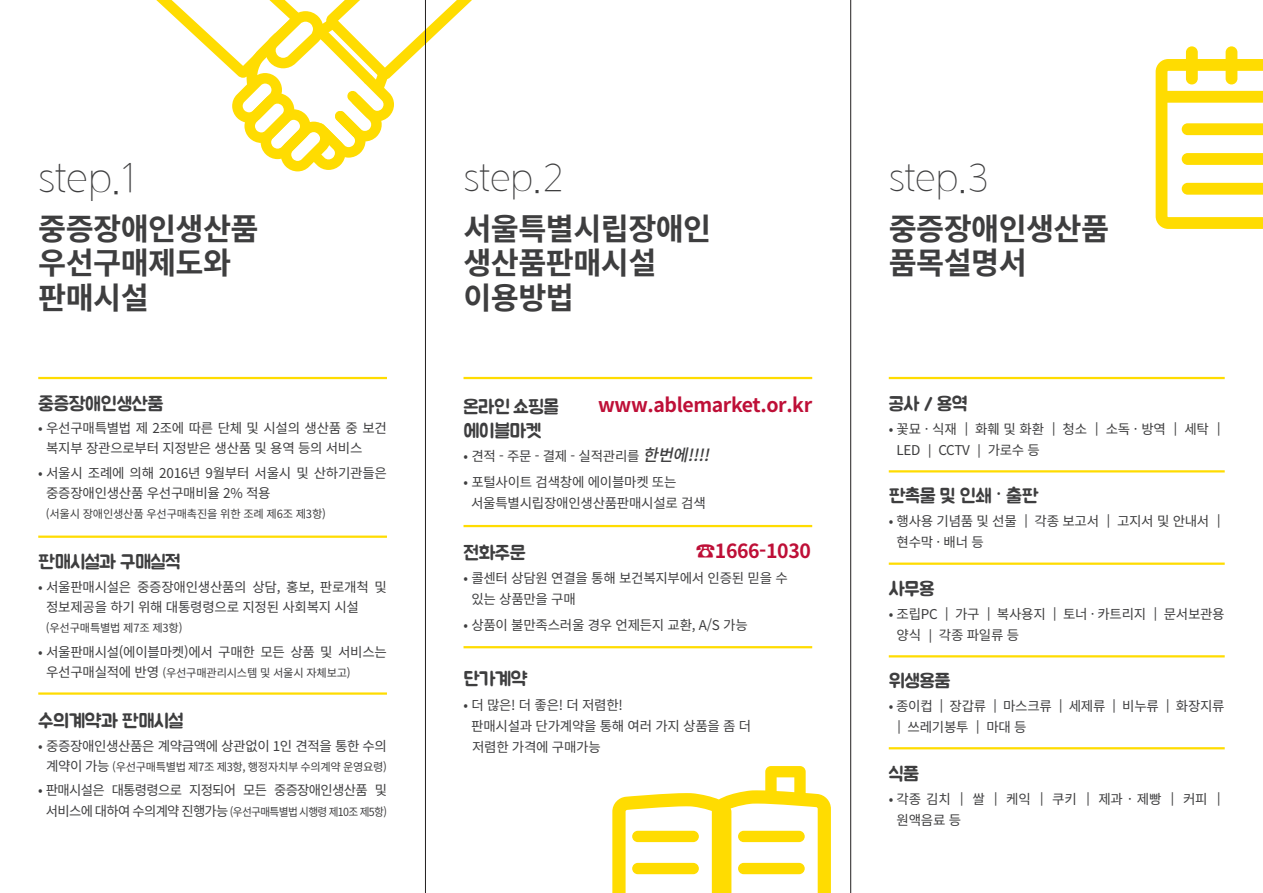
<style>
.page{position:relative;width:1263px;height:893px;background:#fff}
.page>*{position:absolute;margin:0;border:0;box-sizing:border-box;transform-origin:0 0}
.t1{font:42.75px "Yoon Gothic 710";color:#3e3e3f}
.t2{font:40.5px "Yoon Gothic 710";letter-spacing:-.02em;color:#3e3e3f}
.t3{font:700 30.45px "Noto Sans CJ Kkr";letter-spacing:-.02em;color:#3e3e3f}
.t4{font:19.5px "BMJUA";letter-spacing:-.02em;color:#3e3e3f}
.t5{font:700 19.5px "Noto Sans KR";letter-spacing:-.02em;color:#be0f37}
.t6{font:13.5px/21px "Noto Sans CJ Kkr";letter-spacing:-.02em;color:#3e3e3f}
.t7{font:13.5px "Noto Sans CJ Kkr";letter-spacing:-.05em;color:#3e3e3f}
.t8{font:11.25px "Noto Sans CJ Kkr";letter-spacing:-.02em;color:#3e3e3f}
.t9{font:11.25px "Noto Sans CJ Kkr";letter-spacing:-.06em;color:#3e3e3f;scale:.95 1}
.s1{font-size:13.5px}
.s2{font-weight:500;font-style:italic;font-size:16.5px}
.s3{font-family:"Nanum Barun Gothic"}
.s4{font-family:"Noto Sans CJ Kkr"}
</style>
<div class="page">
<hr style="left:38px;top:377px;width:349px;height:2px;background:#ffdc01">
<hr style="left:463px;top:377px;width:349px;height:2px;background:#ffdc01">
<hr style="left:889px;top:377px;width:336px;height:2px;background:#ffdc01">
<hr style="left:889px;top:470px;width:336px;height:2px;background:#ffdc01">
<hr style="left:889px;top:563px;width:336px;height:2px;background:#ffdc01">
<hr style="left:889px;top:655px;width:336px;height:2px;background:#ffdc01">
<hr style="left:889px;top:747px;width:336px;height:2px;background:#ffdc01">
<hr style="left:38px;top:536px;width:349px;height:2px;background:#ffdc01">
<hr style="left:463px;top:525px;width:349px;height:2px;background:#ffdc01">
<hr style="left:38px;top:692px;width:349px;height:3px;background:#ffdc01">
<hr style="left:463px;top:646px;width:349px;height:2px;background:#ffdc01">
<svg style="left:156px;top:0;width:316px;height:171px"></svg>
<svg style="left:612px;top:766px;width:219px;height:127px"></svg>
<hr style="left:425px;top:0;width:1px;height:893px;background:#231f20">
<hr style="left:850px;top:0;width:1px;height:893px;background:#231f20">
<div style="left:1186px;top:46px;width:12px;height:38px;background:#ffdc01;border-radius:6px"></div>
<div style="left:1225px;top:46px;width:12px;height:38px;background:#ffdc01;border-radius:6px"></div>
<svg style="left:1155px;top:59px;width:108px;height:170px"></svg>
<p class="t1" style="left:38px;top:153px;width:100px">step.1</p>
<p class="t3" style="left:38px;top:212px;width:222px">중증장애인생산품</p>
<p class="t3" style="left:38px;top:246px;width:194px">우선구매제도와</p>
<p class="t3" style="left:38px;top:281px;width:112px">판매시설</p>
<p class="t4" style="left:38px;top:393px;width:127px">중증장애인생산품</p>
<p class="t6" style="left:46px;top:418px;width:342px;line-height:20.2px;text-indent:-8px">• 우선구매특별법 제 2조에 따른 단체 및 시설의 생산품 중 보건 복지부 장관으로부터 지정받은 생산품 및 용역 등의 서비스</p>
<p class="t6" style="left:46px;top:463px;width:342px;line-height:20.2px;text-indent:-8px">• 서울시 조례에 의해 2016년 9월부터 서울시 및 산하기관들은 중증장애인생산품 우선구매비율 2% 적용</p>
<p class="t8" style="left:46px;top:508px;width:281px">(서울시 장애인생산품 우선구매촉진을 위한 조례 제6조 제3항)</p>
<p class="t4" style="left:38px;top:552px;width:144px">판매시설과 구매실적</p>
<p class="t6" style="left:46px;top:577px;width:342px;line-height:20.2px;text-indent:-8px">• 서울판매시설은 중증장애인생산품의 상담, 홍보, 판로개척 및 정보제공을 하기 위해 대통령령으로 지정된 사회복지 시설</p>
<p class="t8" style="left:46px;top:622px;width:138px">(우선구매특별법 제7조 제3항)</p>
<p class="t6" style="left:38px;top:642px;width:350px">• 서울판매시설(에이블마켓)에서 구매한 모든 상품 및 서비스는</p>
<p class="t8" style="left:46px;top:667px;width:306px"><span class="s1">우선구매실적에 반영</span> (우선구매관리시스템 및 서울시 자체보고)</p>
<p class="t4" style="left:38px;top:711px;width:147px">수의계약과 판매시설</p>
<p class="t6" style="left:38px;top:735px;width:350px">• 중증장애인생산품은 계약금액에 상관없이 1인 견적을 통한 수의</p>
<p class="t8" style="left:46px;top:760px;width:342px"><span class="s1">계약이 가능</span> (우선구매특별법 제7조 제3항, 행정자치부 수의계약 운영요령)</p>
<p class="t7" style="left:38px;top:783px;width:350px">• 판매시설은 대통령령으로 지정되어 모든 중증장애인생산품 및</p>
<p class="t9" style="left:46px;top:805px;width:361px"><span class="s1">서비스에 대하여 수의계약 진행가능</span> (우선구매특별법 시행령 제10조 제5항)</p>
<p class="t2" style="left:463px;top:153px;width:102px">step.2</p>
<p class="t2" style="left:889px;top:153px;width:102px">step.3</p>
<p class="t3" style="left:463px;top:212px;width:249px">서울특별시립장애인</p>
<p class="t3" style="left:463px;top:246px;width:194px">생산품판매시설</p>
<p class="t3" style="left:463px;top:281px;width:112px">이용방법</p>
<p class="t4" style="left:463px;top:397px;width:97px">온라인 쇼핑몰</p>
<p class="t5" style="left:598px;top:394px;width:216px">www.ablemarket.or.kr</p>
<p class="t4" style="left:463px;top:421px;width:80px">에이블마켓</p>
<p class="t6" style="left:463px;top:446px;width:256px">• 견적 - 주문 - 결제 - 실적관리를 <span class="s2">한번에!!!!</span></p>
<p class="t6" style="left:463px;top:471px;width:215px">• 포털사이트 검색창에 에이블마켓 또는</p>
<p class="t6" style="left:471px;top:492px;width:236px">서울특별시립장애인생산품판매시설로 검색</p>
<p class="t4" style="left:463px;top:543px;width:64px">전화주문</p>
<p class="t5" style="left:696px;top:540px;width:117px">☎1666-1030</p>
<p class="t6" style="left:463px;top:568px;width:326px">• 콜센터 상담원 연결을 통해 보건복지부에서 인증된 믿을 수</p>
<p class="t6" style="left:471px;top:589px;width:106px">있는 상품만을 구매</p>
<p class="t6" style="left:463px;top:614px;width:286px">• 상품이 불만족스러울 경우 언제든지 교환, A/S 가능</p>
<p class="t4" style="left:463px;top:669px;width:65px">단가계약</p>
<p class="t6" style="left:463px;top:694px;width:161px">• 더 많은! 더 좋은! 더 저렴한!</p>
<p class="t6" style="left:471px;top:715px;width:281px">판매시설과 단가계약을 통해 여러 가지 상품을 좀 더</p>
<p class="t6" style="left:472px;top:736px;width:130px">저렴한 가격에 구매가능</p>
<p class="t3" style="left:889px;top:212px;width:222px">중증장애인생산품</p>
<p class="t3" style="left:889px;top:246px;width:139px">품목설명서</p>
<p class="t4" style="left:889px;top:393px;width:81px">공사 / 용역</p>
<p class="t6" style="left:896px;top:419px;width:330px;text-indent:-8px">• 꽃묘 · 식재 <span class="s3">┃</span> 화훼 및 화환 <span class="s3">┃</span> 청소 <span class="s3">┃</span> 소독 · 방역 <span class="s3">┃</span> 세탁 <span class="s3">┃<br></span>LED <span class="s3">┃</span> CCTV <span class="s3">┃</span> 가로수 등</p>
<p class="t4" style="left:889px;top:486px;width:151px">판촉물 및 인쇄 <span class="s4">·</span> 출판</p>
<p class="t6" style="left:896px;top:511px;width:330px;text-indent:-8px">• 행사용 기념품 및 선물 <span class="s3">┃</span> 각종 보고서 <span class="s3">┃</span> 고지서 및 안내서 <span class="s3">┃ </span>현수막 · 배너 등</p>
<p class="t4" style="left:889px;top:578px;width:47px">사무용</p>
<p class="t6" style="left:896px;top:604px;width:330px;text-indent:-8px">• 조립PC <span class="s3">┃</span> 가구 <span class="s3">┃</span> 복사용지 <span class="s3">┃</span> 토너 · 카트리지 <span class="s3">┃</span> 문서보관용 양식 <span class="s3">┃</span> 각종 파일류 등</p>
<p class="t4" style="left:889px;top:671px;width:63px">위생용품</p>
<p class="t6" style="left:893px;top:696px;width:333px;text-indent:-4px">• 종이컵 <span class="s3">┃</span> 장갑류 <span class="s3">┃</span> 마스크류 <span class="s3">┃</span> 세제류 <span class="s3">┃</span> 비누류 <span class="s3">┃</span> 화장지류 <span class="s3">┃</span> 쓰레기봉투 <span class="s3">┃</span> 마대 등</p>
<p class="t4" style="left:889px;top:763px;width:32px">식품</p>
<p class="t6" style="left:896px;top:789px;width:330px;text-indent:-8px">• 각종 김치 <span class="s3">┃</span> 쌀 <span class="s3">┃</span> 케익 <span class="s3">┃</span> 쿠키 <span class="s3">┃</span> 제과 · 제빵 <span class="s3">┃</span> 커피 <span class="s3">┃ </span>원액음료 등</p>
</div>
